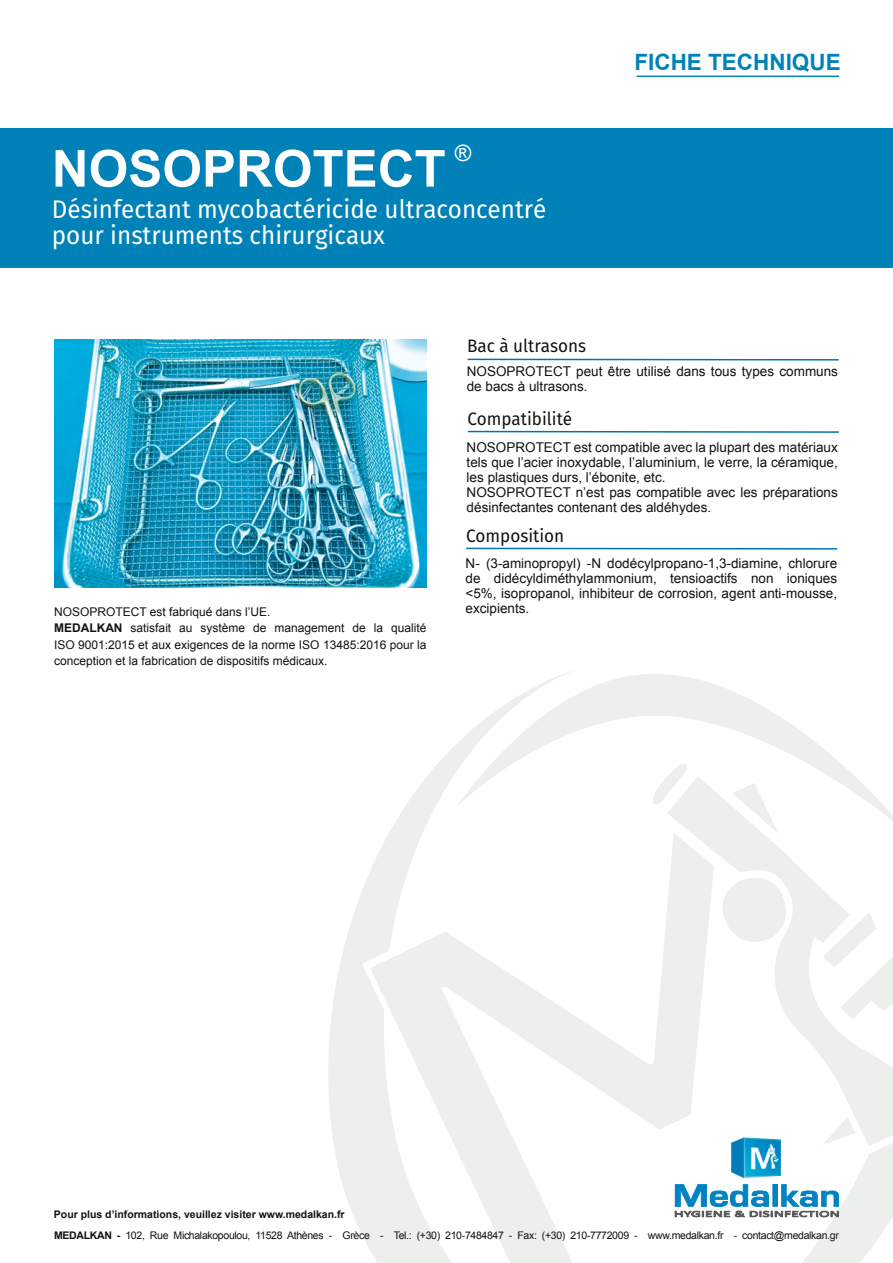
<style>
.page{position:relative;width:893px;height:1263px;background:#fff}
.page>*{position:absolute;margin:0;border:0;box-sizing:border-box;transform-origin:0 0}
.t1{font:700 51px "Arial";color:#fff}
.t2{font:25.5px/25.5px "Fira Sans";color:#fff;scale:.95 1}
.t3{font:700 22.5px "Arial";color:#0082b8}
.t4{font:22.5px "Arial";color:#fff}
.t5{font:18px "Fira Sans";color:#121212;scale:.95 1}
.t6{font:13.5px/15px "Arial";color:#121212}
.t7{font:12px/16.5px "Arial";color:#121212}
.t8{font:10.5px "Arial";letter-spacing:-.03em;color:#121212}
.t9{font:700 10.5px "Arial";color:#121212}
.s1{font-weight:700}
</style>
<div class="page">
<svg style="left:328px;top:918px;width:25px;height:296px;fill:#edefed"></svg>
<svg style="left:462px;top:670px;width:349px;height:69px"></svg>
<svg style="left:353px;top:739px;width:540px;height:524px"></svg>
<svg style="left:370px;top:833px;width:344px;height:430px"></svg>
<svg style="left:667px;top:1039px;width:226px;height:107px"></svg>
<svg style="left:638px;top:739px;width:255px;height:300px"></svg>
<div style="left:0;top:128px;width:893px;height:139px;background:#0082b8"></div>
<img style="left:54px;top:339px;width:373px;height:248px">
<img style="left:679px;top:1132px;width:154px;height:52px">
<svg style="left:675px;top:1184px;width:164px;height:33px"></svg>
<hr style="left:637px;top:76px;width:202px;height:1px;background:#0082b8">
<hr style="left:468px;top:359px;width:371px;height:2px;background:#0075ab">
<svg style="left:467px;top:430px;width:372px;height:3px"></svg>
<hr style="left:466px;top:548px;width:371px;height:2px;background:#0075ab">
<h1 class="t1" style="left:52px;top:135px;width:395px">NOSOPROTECT</h1>
<h3 class="t4" style="left:455px;top:138px;width:18px">®</h3>
<h2 class="t2" style="left:52px;top:196px;width:522px">Désinfectant mycobactéricide ultraconcentré pour instruments chirurgicaux</h2>
<h3 class="t5" style="left:467px;top:332px;width:127px">Bac à ultrasons</h3>
<h3 class="t3" style="left:634px;top:48px;width:208px">FICHE TECHNIQUE</h3>
<p class="t6" style="left:467px;top:364px;width:373px">NOSOPROTECT peut être utilisé dans tous types communs de bacs à ultrasons.</p>
<h3 class="t5" style="left:467px;top:405px;width:112px">Compatibilité</h3>
<p class="t6" style="left:467px;top:439px;width:373px">NOSOPROTECT est compatible avec la plupart des matériaux tels que l’acier inoxydable, l’aluminium, le verre, la céramique, les plastiques durs, l’ébonite, etc.<br>NOSOPROTECT n’est pas compatible avec les préparations désinfectantes contenant des aldéhydes.</p>
<p class="t7" style="left:54px;top:603px;width:374px">NOSOPROTECT est fabriqué dans l’UE.<br><span class="s1">MEDALKAN</span> satisfait au système de management de la qualité ISO 9001:2015 et aux exigences de la norme ISO 13485:2016 pour la conception et la fabrication de dispositifs médicaux.</p>
<h3 class="t5" style="left:466px;top:522px;width:105px">Composition</h3>
<p class="t6" style="left:466px;top:556px;width:373px;text-align:justify">N- (3-aminopropyl) -N dodécylpropano-1,3-diamine, chlorure de didécyldiméthylammonium, tensioactifs non ioniques &lt;5%, isopropanol, inhibiteur de corrosion, agent anti-mousse, excipients.</p>
<p class="t9" style="left:54px;top:1207px;width:292px">Pour plus d’informations, veuillez visiter www.medalkan.fr</p>
<p class="t8" style="left:54px;top:1228px;width:786px"><span class="s1">MEDALKAN -</span> 102, Rue Michalakopoulou, 11528 Athènes - Grèce - Tel.: (+30) 210-7484847 - Fax: (+30) 210-7772009 - www.medalkan.fr - cοntact@medalkan.gr</p>
</div>
